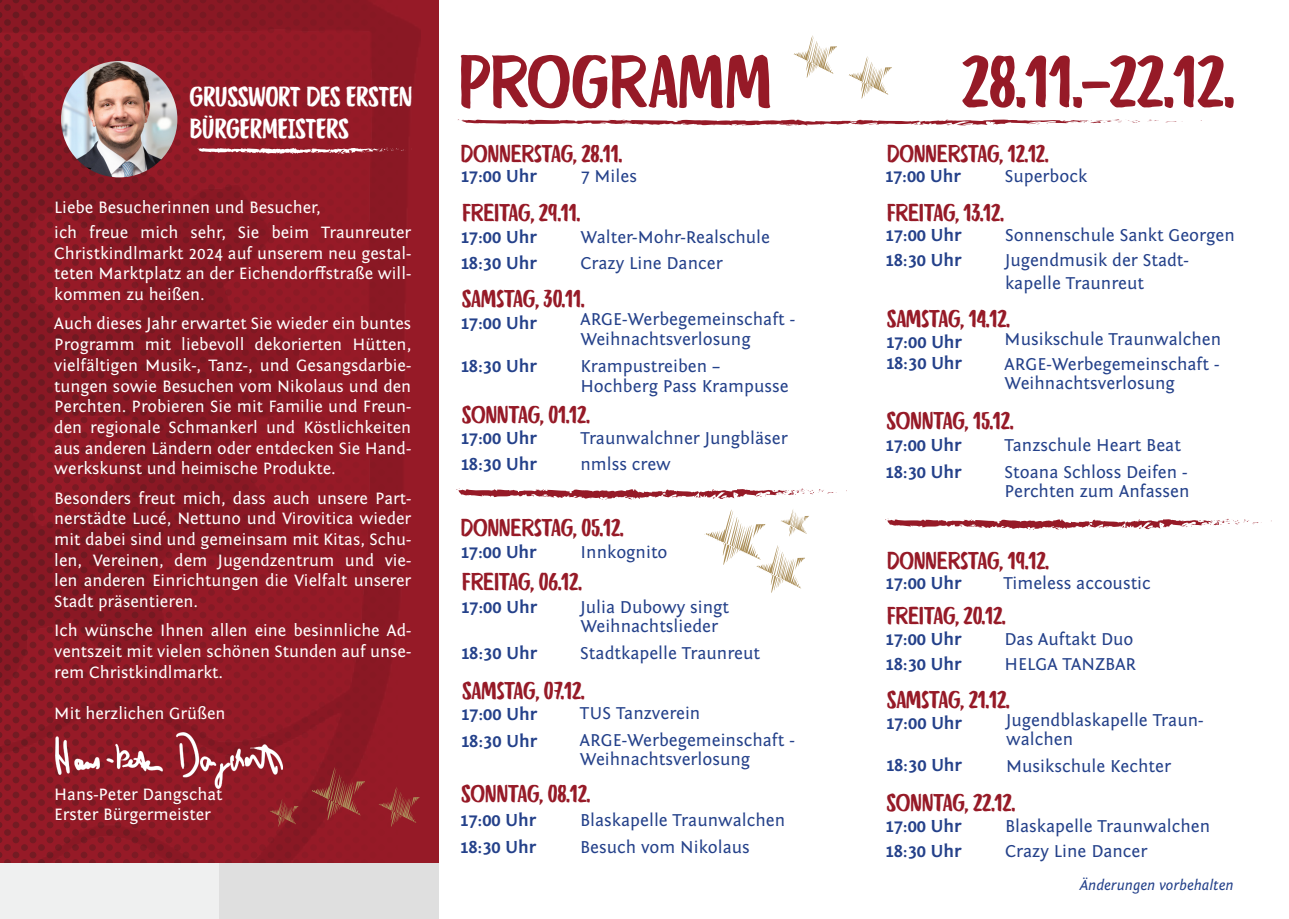
<style>
.page{position:relative;width:1289px;height:919px;background:#fff}
.page>*{position:absolute;margin:0;border:0;box-sizing:border-box;transform-origin:0 0}
.t1{font:72.75px "Quotes Caps";color:#961a27}
.t2{font:27px/32.4px "Quotes Caps";color:#fff}
.Absatzformat_2{font:24px "Quotes Caps";color:#961a27}
.Absatzformat_1{font:18px/19.5px "Fontin Sans";color:#24418a}
.Absatzformat_3{font:700 18px "Fontin Sans";color:#24418a}
.t3{font:17.25px/20.7px "Fontin Sans";color:#fff;text-align:justify}
.Absatzformat_3-2{font:italic 15px "Fontin Sans";color:#24418a}
</style>
<div class="page">
<div style="left:0;top:0;width:438px;height:918px;background:#961a27"></div>
<svg style="left:0;top:0;width:411px;height:863px;fill:#8a1a25"></svg>
<svg style="left:197px;top:147px;width:214px;height:8px"></svg>
<svg style="left:1147px;top:120px;width:35px;height:3px"></svg>
<svg style="left:457px;top:119px;width:683px;height:7px"></svg>
<img style="left:61px;top:61px;width:116px;height:116px;border-radius:58px">
<img style="left:55px;top:732px;width:228px;height:56px">
<svg style="left:793px;top:35px;width:44px;height:43px"></svg>
<svg style="left:311px;top:767px;width:54px;height:53px"></svg>
<svg style="left:378px;top:786px;width:42px;height:41px"></svg>
<svg style="left:849px;top:56px;width:43px;height:43px"></svg>
<svg style="left:269px;top:798px;width:30px;height:29px"></svg>
<svg style="left:704px;top:509px;width:105px;height:84px"></svg>
<svg style="left:456px;top:488px;width:378px;height:11px"></svg>
<svg style="left:885px;top:518px;width:374px;height:12px"></svg>
<div style="left:0;top:863px;width:219px;height:55px;background:#eff0f0"></div>
<div style="left:219px;top:863px;width:219px;height:55px;background:#dfdfdf"></div>
<svg style="left:962px;top:55px;width:271px;height:53px"></svg>
<p class="t2" style="left:190px;top:80px;width:224px">GRUSSWORT DES ERSTEN<br>BÜRGERMEISTERS</p>
<p class="t3" style="left:54px;top:197px;width:268px">Liebe Besucherinnen und Besucher,</p>
<p class="t3" style="left:54px;top:222px;width:358px">ich freue mich sehr, Sie beim Traunreuter Christkindlmarkt 2024 auf unserem neu gestal&shy;teten Marktplatz an der Eichendorffstraße will&shy;kommen zu heißen.</p>
<p class="t3" style="left:54px;top:313px;width:358px">Auch dieses Jahr erwartet Sie wieder ein buntes Programm mit liebevoll dekorierten Hütten, vielfältigen Musik-, Tanz-, und Gesangsdarbie&shy;tungen sowie Besuchen vom Nikolaus und den Perchten. Probieren Sie mit Familie und Freun&shy;den regionale Schmankerl und Köstlichkeiten aus anderen Ländern oder entdecken Sie Hand&shy;werkskunst und heimische Produkte.</p>
<p class="t3" style="left:54px;top:488px;width:358px">Besonders freut mich, dass auch unsere Part&shy;nerstädte Lucé, Nettuno und Virovitica wieder mit dabei sind und gemeinsam mit Kitas, Schu&shy;len, Vereinen, dem Jugendzentrum und vie&shy;len anderen Einrichtungen die Vielfalt unserer Stadt präsentieren.</p>
<p class="t3" style="left:54px;top:620px;width:358px">Ich wünsche Ihnen allen eine besinnliche Ad&shy;ventszeit mit vielen schönen Stunden auf unse&shy;rem Christkindlmarkt.</p>
<p class="t3" style="left:54px;top:703px;width:173px">Mit herzlichen Grüßen</p>
<p class="t3" style="left:54px;top:783px;width:170px">Hans-Peter Dangschat</p>
<p class="t3" style="left:54px;top:804px;width:158px">Erster Bürgermeister</p>
<p class="t1" style="left:458px;top:33px;width:316px">PROGRAMM</p>
<p class="Absatzformat_2" style="left:460px;top:138px;width:163px">DONNERSTAG, 28.11.</p>
<p class="Absatzformat_3" style="left:461px;top:166px;width:77px">17:00 Uhr</p>
<p class="Absatzformat_1" style="left:580px;top:167px;width:58px">7 Miles</p>
<p class="Absatzformat_2" style="left:462px;top:196px;width:119px">FREITAG, 29.11.</p>
<p class="Absatzformat_3" style="left:461px;top:227px;width:77px">17:00 Uhr</p>
<p class="Absatzformat_3" style="left:461px;top:253px;width:77px">18:30 Uhr</p>
<p class="Absatzformat_1" style="left:580px;top:227px;width:191px">Walter-Mohr-Realschule</p>
<p class="Absatzformat_1" style="left:580px;top:253px;width:144px">Crazy Line Dancer</p>
<p class="Absatzformat_2" style="left:462px;top:283px;width:124px">SAMSTAG, 30.11.</p>
<p class="Absatzformat_3" style="left:461px;top:313px;width:77px">17:00 Uhr</p>
<p class="Absatzformat_3" style="left:461px;top:356px;width:77px">18:30 Uhr</p>
<p class="Absatzformat_1" style="left:580px;top:310px;width:216px">ARGE-Werbegemeinschaft -<br>Weihnachtsverlosung</p>
<p class="Absatzformat_1" style="left:580px;top:357px;width:141px">Krampustreiben –</p>
<p class="Absatzformat_1" style="left:580px;top:376px;width:210px">Hochberg Pass Krampusse</p>
<p class="Absatzformat_2" style="left:462px;top:398px;width:129px">SONNTAG, 01.12.</p>
<p class="Absatzformat_3" style="left:461px;top:428px;width:77px">17:00 Uhr</p>
<p class="Absatzformat_3" style="left:461px;top:454px;width:77px">18:30 Uhr</p>
<p class="Absatzformat_1" style="left:580px;top:428px;width:209px">Traunwalchner Jungbläser</p>
<p class="Absatzformat_1" style="left:580px;top:454px;width:92px">nmlss crew</p>
<p class="Absatzformat_2" style="left:460px;top:512px;width:164px">DONNERSTAG, 05.12.</p>
<p class="Absatzformat_3" style="left:461px;top:542px;width:77px">17:00 Uhr</p>
<p class="Absatzformat_1" style="left:580px;top:542px;width:88px">Innkognito</p>
<p class="Absatzformat_2" style="left:462px;top:566px;width:121px">FREITAG, 06.12.</p>
<p class="Absatzformat_3" style="left:462px;top:596px;width:77px">17:00 Uhr</p>
<p class="Absatzformat_3" style="left:462px;top:642px;width:77px">18:30 Uhr</p>
<p class="Absatzformat_1" style="left:580px;top:597px;width:150px">Julia Dubowy singt<br>Weihnachtslieder</p>
<p class="Absatzformat_1" style="left:580px;top:643px;width:181px">Stadtkapelle Traunreut</p>
<p class="Absatzformat_2" style="left:462px;top:674px;width:123px">SAMSTAG, 07.12.</p>
<p class="Absatzformat_3" style="left:462px;top:704px;width:77px">17:00 Uhr</p>
<p class="Absatzformat_3" style="left:462px;top:730px;width:77px">18:30 Uhr</p>
<p class="Absatzformat_1" style="left:580px;top:703px;width:122px">TUS Tanzverein</p>
<p class="Absatzformat_1" style="left:580px;top:730px;width:216px">ARGE-Werbegemeinschaft -<br>Weihnachtsverlosung</p>
<p class="Absatzformat_2" style="left:461px;top:778px;width:130px">SONNTAG, 08.12.</p>
<p class="Absatzformat_3" style="left:461px;top:810px;width:77px">17:00 Uhr</p>
<p class="Absatzformat_3" style="left:461px;top:836px;width:77px">18:30 Uhr</p>
<p class="Absatzformat_1" style="left:580px;top:811px;width:206px">Blaskapelle Traunwalchen</p>
<p class="Absatzformat_1" style="left:580px;top:837px;width:171px">Besuch vom Nikolaus</p>
<p class="Absatzformat_2" style="left:886px;top:138px;width:163px">DONNERSTAG, 12.12.</p>
<p class="Absatzformat_3" style="left:885px;top:166px;width:77px">17:00 Uhr</p>
<p class="Absatzformat_1" style="left:1004px;top:167px;width:84px">Superbock</p>
<p class="Absatzformat_2" style="left:886px;top:196px;width:118px">FREITAG, 13.12.</p>
<p class="Absatzformat_3" style="left:886px;top:225px;width:77px">17:00 Uhr</p>
<p class="Absatzformat_3" style="left:886px;top:250px;width:77px">18:30 Uhr</p>
<p class="Absatzformat_1" style="left:1005px;top:225px;width:231px">Sonnenschule Sankt Georgen</p>
<p class="Absatzformat_1" style="left:1005px;top:249px;width:185px;line-height:22.5px">Jugendmusik der Stadt&shy;kapelle Traunreut</p>
<p class="Absatzformat_2" style="left:887px;top:303px;width:124px">SAMSTAG, 14.12.</p>
<p class="Absatzformat_3" style="left:886px;top:332px;width:77px">17:00 Uhr</p>
<p class="Absatzformat_3" style="left:886px;top:353px;width:77px">18:30 Uhr</p>
<p class="Absatzformat_1" style="left:1004px;top:329px;width:218px">Musikschule Traunwalchen</p>
<p class="Absatzformat_1" style="left:1004px;top:354px;width:216px">ARGE-Werbegemeinschaft -<br>Weihnachtsverlosung</p>
<p class="Absatzformat_2" style="left:886px;top:405px;width:128px">SONNTAG, 15.12.</p>
<p class="Absatzformat_3" style="left:886px;top:435px;width:77px">17:00 Uhr</p>
<p class="Absatzformat_3" style="left:886px;top:461px;width:77px">18:30 Uhr</p>
<p class="Absatzformat_1" style="left:1004px;top:435px;width:178px">Tanzschule Heart Beat</p>
<p class="Absatzformat_1" style="left:1004px;top:462px;width:186px">Stoana Schloss Deifen -<br>Perchten zum Anfassen</p>
<p class="Absatzformat_2" style="left:886px;top:544px;width:163px">DONNERSTAG, 19.12.</p>
<p class="Absatzformat_3" style="left:886px;top:572px;width:77px">17:00 Uhr</p>
<p class="Absatzformat_1" style="left:1003px;top:573px;width:149px">Timeless accoustic</p>
<p class="Absatzformat_2" style="left:886px;top:599px;width:120px">FREITAG, 20.12.</p>
<p class="Absatzformat_3" style="left:886px;top:628px;width:77px">17:00 Uhr</p>
<p class="Absatzformat_3" style="left:886px;top:654px;width:77px">18:30 Uhr</p>
<p class="Absatzformat_1" style="left:1004px;top:629px;width:130px">Das Auftakt Duo</p>
<p class="Absatzformat_1" style="left:1004px;top:655px;width:133px">HELGA TANZBAR</p>
<p class="Absatzformat_2" style="left:887px;top:684px;width:124px">SAMSTAG, 21.12.</p>
<p class="Absatzformat_3" style="left:886px;top:713px;width:77px">17:00 Uhr</p>
<p class="Absatzformat_3" style="left:886px;top:755px;width:77px">18:30 Uhr</p>
<p class="Absatzformat_1" style="left:1006px;top:710px;width:199px">Jugendblaskapelle Traun&shy;walchen</p>
<p class="Absatzformat_1" style="left:1006px;top:756px;width:166px">Musikschule Kechter</p>
<p class="Absatzformat_2" style="left:886px;top:786px;width:130px">SONNTAG, 22.12.</p>
<p class="Absatzformat_3" style="left:886px;top:815px;width:77px">17:00 Uhr</p>
<p class="Absatzformat_3" style="left:886px;top:841px;width:77px">18:30 Uhr</p>
<p class="Absatzformat_1" style="left:1005px;top:816px;width:206px">Blaskapelle Traunwalchen</p>
<p class="Absatzformat_1" style="left:1005px;top:841px;width:144px">Crazy Line Dancer</p>
<p class="Absatzformat_3-2" style="left:1079px;top:876px;width:155px">Änderungen vorbehalten</p>
</div>
